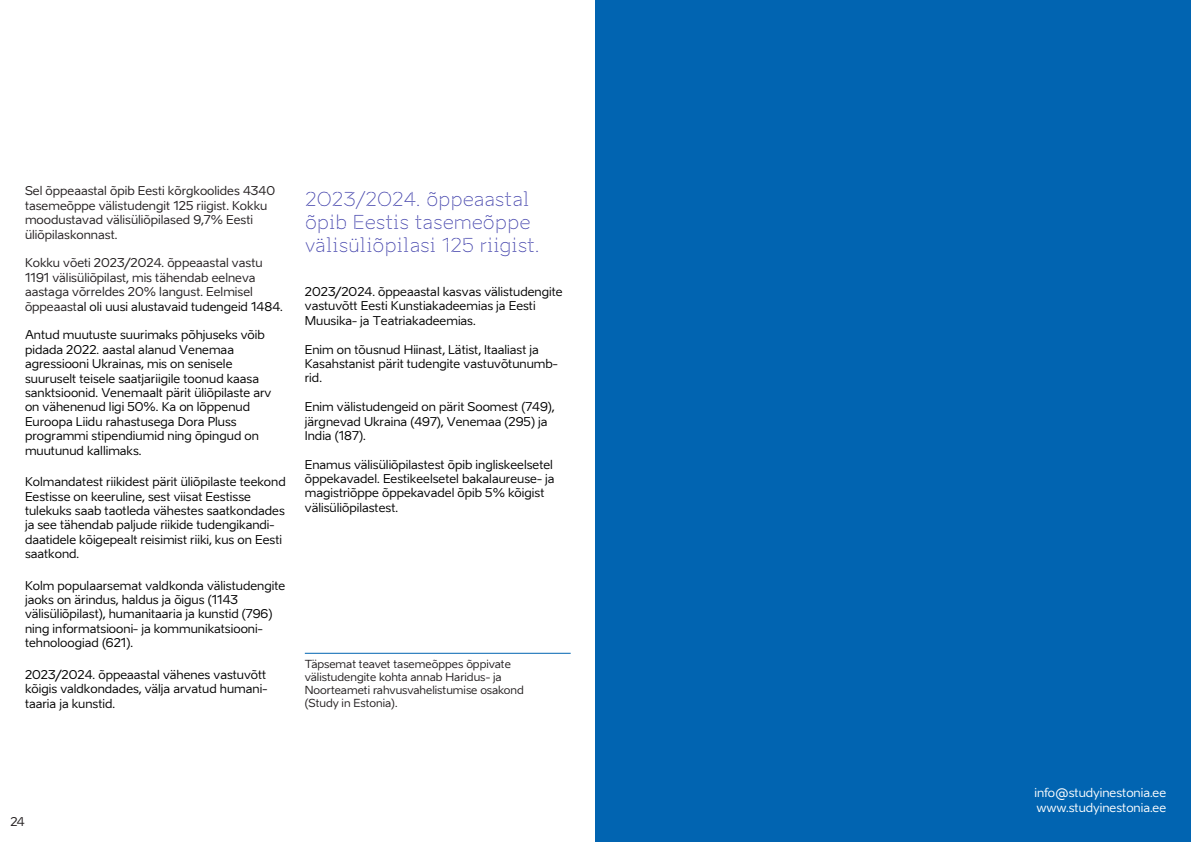
<style>
.page{position:relative;width:1191px;height:842px;background:#fff}
.page>*{position:absolute;margin:0;border:0;box-sizing:border-box;transform-origin:0 0}
.t1{font:19px/22.8px "Aino Headline";color:#4040aa}
.t2{font:12px/14.4px "Aino";color:#000}
.t3{font:12px/14.4px "Aino";color:#231f20}
.t4{font:12px "Aino";color:#fff}
.t5{font:11px "Aino";color:#231f20}
.s1{color:#000}
</style>
<div class="page">
<div style="left:595px;top:0;width:596px;height:842px;background:#0164b1"></div>
<hr style="left:305px;top:653px;width:265px;height:1px;background:#0164b1">
<p class="t3" style="left:25px;top:184px;width:251px">Sel õppeaastal õpib Eesti kõrgkoolides 4340 tasemeõppe välistudengit 125 riigist. Kokku moodustavad välisüliõpilased 9,7% Eesti üliõpilaskonnast.</p>
<p class="t3" style="left:25px;top:256px;width:259px">Kokku võeti 2023/2024. õppeaastal vastu 1191 välisüliõpilast, mis tähendab eelneva aastaga võrreldes 20% langust. Eelmisel õppeaast<span class="s1">al oli uusi alustavaid tudengeid 1484.</span></p>
<p class="t2" style="left:25px;top:328px;width:248px">Antud muutuste suurimaks põhjuseks võib pidada 2022. aastal alanud Venemaa agressiooni Ukrainas, mis on senisele suuruselt teisele saatjariigile toonud kaasa sanktsioonid. Venemaalt pärit üliõpilaste arv on vähenenud ligi 50%. Ka on lõppenud Euroopa Liidu rahastusega Dora Pluss programmi stipendiumid ning õpingud on muutunud kallimaks.</p>
<p class="t2" style="left:25px;top:475px;width:262px">Kolmandatest riikidest pärit üliõpilaste teekond Eestisse on keeruline, sest viisat Eestisse tulekuks saab taotleda vähestes saatkondades ja see tähendab paljude riikide tudengikandi&shy;daatidele kõigepealt reisimist riiki, kus on Eesti saatkond.</p>
<p class="t2" style="left:25px;top:578px;width:262px">Kolm populaarsemat valdkonda välistudengite jaoks on ärindus, haldus ja õigus (1143 välisüliõpilast), humanitaaria ja kunstid (796) ning informatsiooni- ja kommunikatsiooni&shy;tehnoloogiad (621).</p>
<p class="t2" style="left:25px;top:667px;width:244px;text-align:justify">2023/2024. õppeaastal vähenes vastuvõtt kõigis valdkondades, välja arvatud humani&shy;taaria ja kunstid.</p>
<h1 class="t1" style="left:305px;top:188px;width:236px">2023/2024. õppeaastal õpib Eestis tasemeõppe välisüliõpilasi 125 riigist.</h1>
<p class="t2" style="left:305px;top:284px;width:259px">2023/2024. õppeaastal kasvas välistudengite vastuvõtt Eesti Kunstiakadeemias ja Eesti<br>Muusika- ja Teatriakadeemias.</p>
<p class="t2" style="left:305px;top:342px;width:254px">Enim on tõusnud Hiinast, Lätist, Itaaliast ja<br>Kasahstanist pärit tudengite vastuvõtunumb&shy;rid.</p>
<p class="t2" style="left:305px;top:400px;width:251px">Enim välistudengeid on pärit Soomest (749), järgnevad Ukraina (497), Venemaa (295) ja<br>India (187).</p>
<p class="t2" style="left:305px;top:457px;width:251px">Enamus välisüliõpilastest õpib ingliskeelsetel õppekavadel. Eestikeelsetel bakalaureuse- ja magistriõppe õppekavadel õpib 5% kõigist välisüliõpilastest.</p>
<p class="t5" style="left:305px;top:657px;width:208px">Täpsemat teavet tasemeõppes õppivate</p>
<p class="t5" style="left:305px;top:670px;width:198px">välistudengite kohta annab Haridus- ja</p>
<p class="t5" style="left:305px;top:683px;width:220px">Noorteameti rahvusvahelistumise osakond</p>
<p class="t5" style="left:305px;top:697px;width:94px">(Study in Estonia).</p>
<p class="t3" style="left:10px;top:815px;width:16px">24</p>
<p class="t4" style="left:1034px;top:786px;width:133px">info@studyinestonia.ee</p>
<p class="t4" style="left:1036px;top:800px;width:131px">www.studyinestonia.ee</p>
</div>
